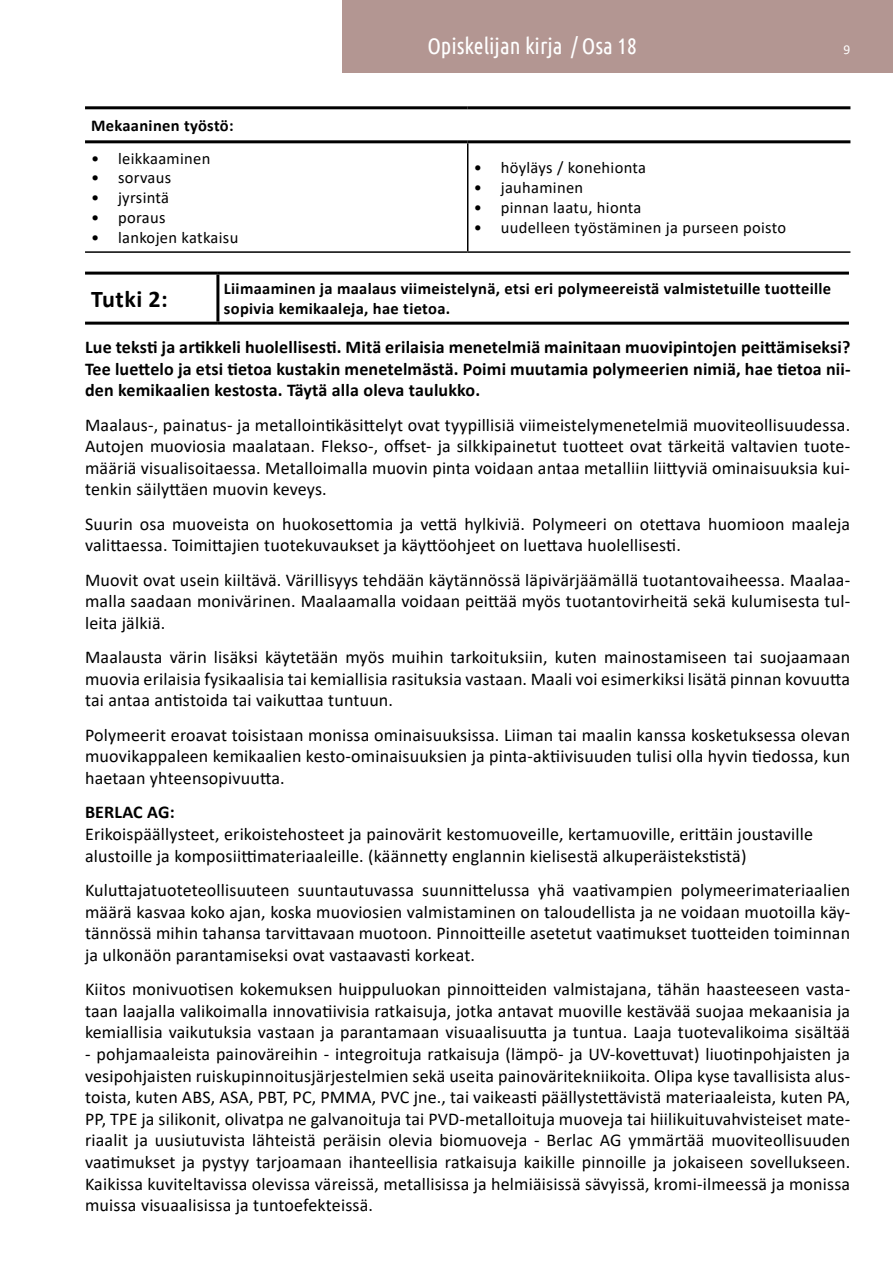
<style>
.page{position:relative;width:893px;height:1263px;background:#fff}
.page>*{position:absolute;margin:0;border:0;box-sizing:border-box;transform-origin:0 0}
.t1{font:700 24px "Calibri";letter-spacing:.02em;color:#000}
.t2{font:22.5px "Ubuntu Condensed";color:#fff}
.t3{font:18px/21.6px "Calibri";letter-spacing:.01em;color:#000;text-align:justify}
.t4{font:700 18px/21.6px "Calibri";letter-spacing:.01em;color:#000;text-align:justify}
.t5{font:16.5px "Calibri";letter-spacing:.02em;color:#000}
.t6{font:700 16.5px/19.8px "Calibri";letter-spacing:.02em;color:#000}
.t7{font:13.5px "Calibri";color:#fff}
</style>
<div class="page">
<div style="left:342px;top:0;width:551px;height:72px;background:#b39692"></div>
<hr style="left:85px;top:251px;width:383px;height:2px;background:#000">
<hr style="left:468px;top:251px;width:382px;height:2px;background:#000">
<hr style="left:467px;top:143px;width:1px;height:108px;background:#000">
<hr style="left:85px;top:106px;width:383px;height:3px;background:#000">
<hr style="left:468px;top:106px;width:382px;height:3px;background:#000">
<hr style="left:85px;top:140px;width:383px;height:3px;background:#000">
<hr style="left:468px;top:140px;width:382px;height:3px;background:#000">
<hr style="left:85px;top:272px;width:133px;height:3px;background:#000">
<hr style="left:218px;top:272px;width:631px;height:3px;background:#000">
<hr style="left:216px;top:275px;width:3px;height:47px;background:#000">
<hr style="left:85px;top:322px;width:133px;height:3px;background:#000">
<hr style="left:218px;top:322px;width:631px;height:3px;background:#000">
<p class="t6" style="left:91px;top:115px;width:144px">Mekaaninen työstö:</p>
<p class="t5" style="left:91px;top:147px;width:121px">• leikkaaminen</p>
<p class="t5" style="left:91px;top:166px;width:82px">• sorvaus</p>
<p class="t5" style="left:91px;top:186px;width:80px">• jyrsintä</p>
<p class="t5" style="left:91px;top:206px;width:76px">• poraus</p>
<p class="t5" style="left:91px;top:226px;width:149px">• lankojen katkaisu</p>
<p class="t2" style="left:427px;top:32px;width:211px">Opiskelijan kirja / Osa 18</p>
<p class="t7" style="left:844px;top:40px;width:8px">9</p>
<p class="t5" style="left:474px;top:157px;width:174px">• höyläys / konehionta</p>
<p class="t5" style="left:474px;top:176px;width:111px">• jauhaminen</p>
<p class="t5" style="left:474px;top:196px;width:169px">• pinnan laatu, hionta</p>
<p class="t5" style="left:474px;top:216px;width:314px">• uudelleen työstäminen ja purseen poisto</p>
<h1 class="t1" style="left:91px;top:282px;width:78px">Tutki 2:</h1>
<p class="t6" style="left:224px;top:279px;width:609px">Liimaaminen ja maalaus viimeistelynä, etsi eri polymeereistä valmistetuille tuotteille sopivia kemikaaleja, hae tietoa.</p>
<p class="t4" style="left:85px;top:336px;width:767px">Lue teksti ja artikkeli huolellisesti. Mitä erilaisia menetelmiä mainitaan muovipintojen peittämiseksi?<br>Tee luettelo ja etsi tietoa kustakin menetelmästä. Poimi muutamia polymeerien nimiä, hae tietoa nii&shy;den kemikaalien kestosta. Täytä alla oleva taulukko.</p>
<p class="t3" style="left:85px;top:413px;width:767px">Maalaus-, painatus- ja metallointikäsittelyt ovat tyypillisiä viimeistelymenetelmiä muoviteollisuudessa.<br>Autojen muoviosia maalataan. Flekso-, offset- ja silkkipainetut tuotteet ovat tärkeitä valtavien tuote&shy;määriä visualisoitaessa. Metalloimalla muovin pinta voidaan antaa metalliin liittyviä ominaisuuksia kui&shy;tenkin säilyttäen muovin keveys.</p>
<p class="t3" style="left:85px;top:512px;width:767px">Suurin osa muoveista on huokosettomia ja vettä hylkiviä. Polymeeri on otettava huomioon maaleja valittaessa. Toimittajien tuotekuvaukset ja käyttöohjeet on luettava huolellisesti.</p>
<p class="t3" style="left:85px;top:568px;width:767px">Muovit ovat usein kiiltävä. Värillisyys tehdään käytännössä läpivärjäämällä tuotantovaiheessa. Maalaa&shy;malla saadaan monivärinen. Maalaamalla voidaan peittää myös tuotantovirheitä sekä kulumisesta tul&shy;leita jälkiä.</p>
<p class="t3" style="left:85px;top:646px;width:767px">Maalausta värin lisäksi käytetään myös muihin tarkoituksiin, kuten mainostamiseen tai suojaamaan muovia erilaisia fysikaalisia tai kemiallisia rasituksia vastaan. Maali voi esimerkiksi lisätä pinnan kovuutta tai antaa antistoida tai vaikuttaa tuntuun.</p>
<p class="t3" style="left:85px;top:724px;width:767px">Polymeerit eroavat toisistaan monissa ominaisuuksissa. Liiman tai maalin kanssa kosketuksessa olevan muovikappaleen kemikaalien kesto-ominaisuuksien ja pinta-aktiivisuuden tulisi olla hyvin tiedossa, kun haetaan yhteensopivuutta.</p>
<p class="t4" style="left:85px;top:801px;width:91px">BERLAC AG:</p>
<p class="t3" style="left:85px;top:823px;width:729px">Erikoispäällysteet, erikoistehosteet ja painovärit kestomuoveille, kertamuoville, erittäin joustaville alustoille ja komposiittimateriaaleille. (käännetty englannin kielisestä alkuperäistekstistä)</p>
<p class="t3" style="left:85px;top:879px;width:767px">Kuluttajatuoteteollisuuteen suuntautuvassa suunnittelussa yhä vaativampien polymeerimateriaalien määrä kasvaa koko ajan, koska muoviosien valmistaminen on taloudellista ja ne voidaan muotoilla käy&shy;tännössä mihin tahansa tarvittavaan muotoon. Pinnoitteille asetetut vaatimukset tuotteiden toiminnan ja ulkonäön parantamiseksi ovat vastaavasti korkeat.</p>
<p class="t3" style="left:85px;top:978px;width:767px">Kiitos monivuotisen kokemuksen huippuluokan pinnoitteiden valmistajana, tähän haasteeseen vasta&shy;taan laajalla valikoimalla innovatiivisia ratkaisuja, jotka antavat muoville kestävää suojaa mekaanisia ja kemiallisia vaikutuksia vastaan ja parantamaan visuaalisuutta ja tuntua. Laaja tuotevalikoima sisältää</p>
<p class="t3" style="left:85px;top:1043px;width:767px">- pohjamaaleista painoväreihin - integroituja ratkaisuja (lämpö- ja UV-kovettuvat) liuotinpohjaisten ja vesipohjaisten ruiskupinnoitusjärjestelmien sekä useita painoväritekniikoita. Olipa kyse tavallisista alus&shy;toista, kuten ABS, ASA, PBT, PC, PMMA, PVC jne., tai vaikeasti päällystettävistä materiaaleista, kuten PA, PP, TPE ja silikonit, olivatpa ne galvanoituja tai PVD-metalloituja muoveja tai hiilikuituvahvisteiset mate&shy;riaalit ja uusiutuvista lähteistä peräisin olevia biomuoveja - Berlac AG ymmärtää muoviteollisuuden vaatimukset ja pystyy tarjoamaan ihanteellisia ratkaisuja kaikille pinnoille ja jokaiseen sovellukseen.<br>Kaikissa kuviteltavissa olevissa väreissä, metallisissa ja helmiäisissä sävyissä, kromi-ilmeessä ja monissa muissa visuaalisissa ja tuntoefekteissä.</p>
</div>
